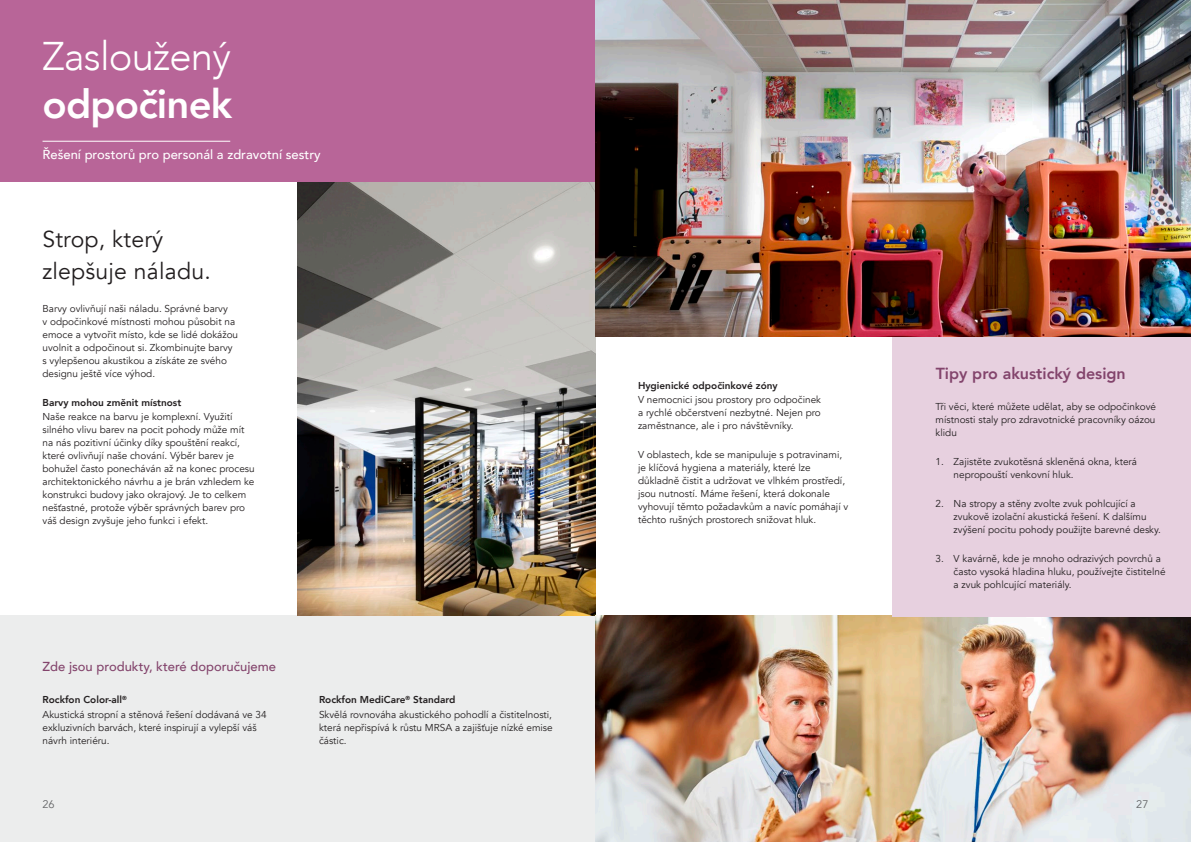
<style>
.page{position:relative;width:1191px;height:842px;background:#fff}
.page>*{position:absolute;margin:0;border:0;box-sizing:border-box;transform-origin:0 0}
.t1{font:300 40px "Avenir";letter-spacing:-.02em;color:#fff}
.t2{font:800 40px "Avenir";letter-spacing:-.02em;color:#fff}
.t3{font:23px/32.2px "Avenir";letter-spacing:.01em;color:#231f20}
.t4{font:800 16px "Avenir";color:#83446c}
.t5{font:500 13px "Avenir";color:#fff}
.t6{font:500 13px "Avenir";color:#83446c}
.t7{font:11px "Avenir";color:#636466}
.t8{font:10px/13px "Avenir";color:#231f20}
.t9{font:800 10px "Avenir";color:#231f20}
.s1{font-weight:800}
</style>
<div class="page">
<div style="left:0;top:615px;width:603px;height:227px;background:#eceded"></div>
<img style="left:298px;top:181px;width:297px;height:434px">
<img style="left:595px;top:616px;width:596px;height:226px">
<div style="left:0;top:0;width:595px;height:181px;background:#b86598"></div>
<div style="left:893px;top:337px;width:298px;height:280px;background:#e7d0df"></div>
<img style="left:595px;top:0;width:596px;height:337px">
<hr style="left:43px;top:141px;width:187px;height:1px;background:#fff">
<h1 class="t1" style="left:42px;top:33px;width:190px">Zasloužený</h1>
<h1 class="t2" style="left:42px;top:73px;width:191px">odpočinek</h1>
<h3 class="t5" style="left:43px;top:143px;width:280px">Řešení prostorů pro personál a zdravotní sestry</h3>
<h2 class="t3" style="left:42px;top:223px;width:170px">Strop, který zlepšuje náladu.</h2>
<p class="t8" style="left:43px;top:302px;width:197px">Barvy ovlivňují naši náladu. Správné barvy<br>v odpočinkové místnosti mohou působit na emoce a vytvořit místo, kde se lidé dokážou uvolnit a odpočinout si. Zkombinujte barvy s vylepšenou akustikou a získáte ze svého designu ještě více výhod.</p>
<p class="t9" style="left:43px;top:395px;width:140px">Barvy mohou změnit místnost</p>
<p class="t8" style="left:43px;top:411px;width:214px">Naše reakce na barvu je komplexní. Využití silného vlivu barev na pocit pohody může mít na nás pozitivní účinky díky spouštění reakcí, které ovlivňují naše chování. Výběr barev je bohužel často ponecháván až na konec procesu architektonického návrhu a je brán vzhledem ke konstrukci budovy jako okrajový. Je to celkem nešťastné, protože výběr správných barev pro váš design zvyšuje jeho funkci i efekt.</p>
<h3 class="t6" style="left:43px;top:655px;width:235px">Zde jsou produkty, které doporučujeme</h3>
<p class="t8" style="left:43px;top:693px;width:226px;line-height:14.4px"><span class="s1">Rockfon Color-all</span><sup>®<br></sup>Akustická stropní a stěnová řešení dodávaná ve 34</p>
<p class="t8" style="left:43px;top:721px;width:216px">exkluzivních barvách, které inspirují a vylepší váš návrh interiéru.</p>
<p class="t8" style="left:319px;top:693px;width:234px;line-height:14.4px"><span class="s1">Rockfon MediCare</span><sup>®</sup> <span class="s1">Standard<br></span>Skvělá rovnováha akustického pohodlí a čistitelnosti,</p>
<p class="t8" style="left:319px;top:721px;width:235px">která nepřispívá k růstu MRSA a zajišťuje nízké emise částic.</p>
<p class="t9" style="left:638px;top:378px;width:141px">Hygienické odpočinkové zóny</p>
<p class="t8" style="left:638px;top:394px;width:184px;text-align:justify">V nemocnici jsou prostory pro odpočinek a rychlé občerstvení nezbytné. Nejen pro zaměstnance, ale i pro návštěvníky.</p>
<p class="t8" style="left:638px;top:448px;width:212px">V oblastech, kde se manipuluje s potravinami, je klíčová hygiena a materiály, které lze důkladně čistit a udržovat ve vlhkém prostředí, jsou nutností. Máme řešení, která dokonale vyhovují těmto požadavkům a navíc pomáhají v těchto rušných prostorech snižovat hluk.</p>
<h3 class="t4" style="left:935px;top:361px;width:191px">Tipy pro akustický design</h3>
<p class="t8" style="left:935px;top:401px;width:222px;text-align:justify">Tři věci, které můžete udělat, aby se odpočinkové místnosti staly pro zdravotnické pracovníky oázou klidu</p>
<p class="t8" style="left:953px;top:455px;width:185px;text-indent:-18px">1. Zajistěte zvukotěsná skleněná okna, která nepropouští venkovní hluk.</p>
<p class="t8" style="left:953px;top:497px;width:209px;text-indent:-18px">2. Na stropy a stěny zvolte zvuk pohlcující a zvukově izolační akustická řešení. K dalšímu zvýšení pocitu pohody použijte barevné desky.</p>
<p class="t8" style="left:953px;top:552px;width:213px;text-indent:-18px">3. V kavárně, kde je mnoho odrazivých povrchů a často vysoká hladina hluku, používejte čistitelné a zvuk pohlcující materiály.</p>
<p class="t7" style="left:43px;top:797px;width:14px">26</p>
<p class="t7" style="left:1136px;top:797px;width:14px">27</p>
</div>
